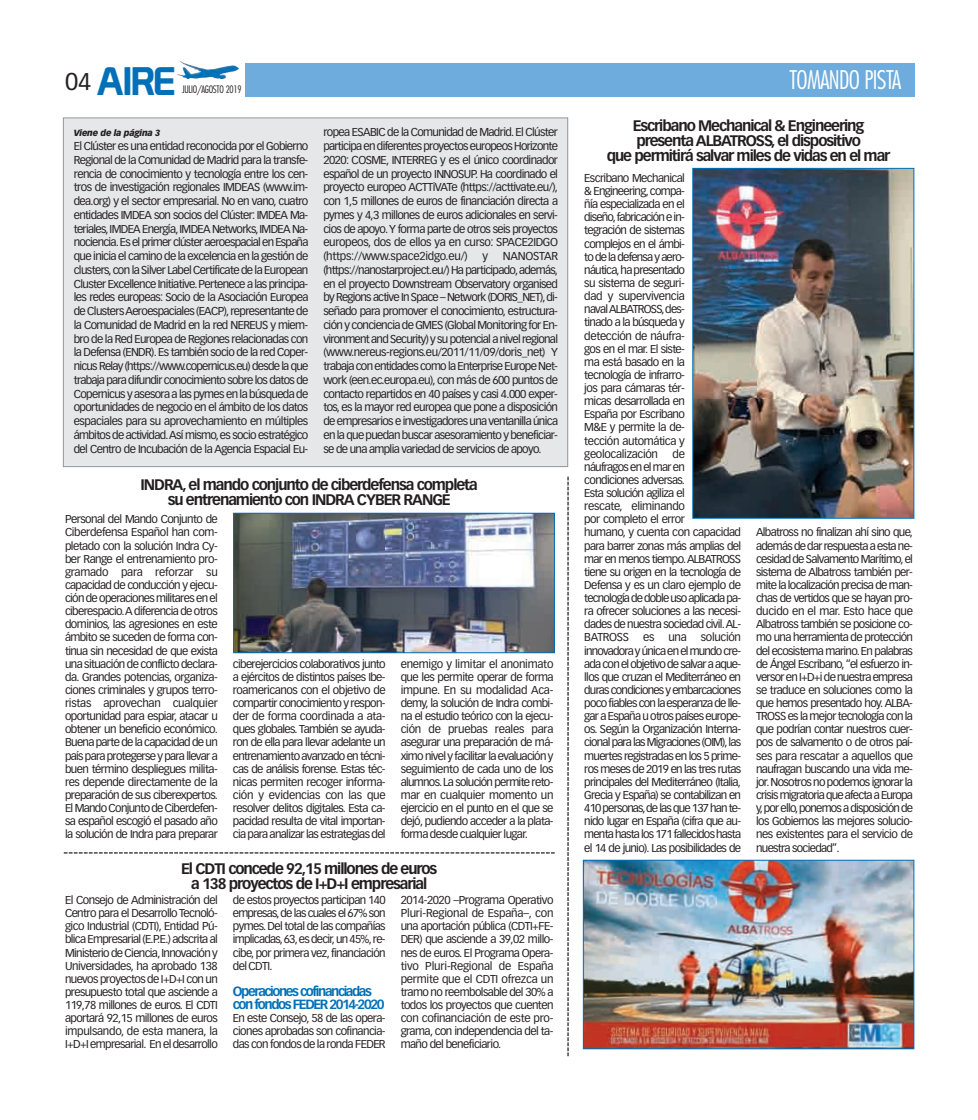
<style>
.page{position:relative;width:978px;height:1120px;background:#fff}
.page>*{position:absolute;margin:0;border:0;box-sizing:border-box;transform-origin:0 0}
.t1{font:38.88px "Prototype";color:#0070b8}
.t2{font:300 condensed 25px "Futura";letter-spacing:-.025em;color:#fff}
.t3{font:700 15px/15px "Vectora LH";letter-spacing:-.07em;color:#231f20;text-align:center}
.t4{font:700 13.12px/13.1px "Vectora LH";letter-spacing:-.105em;color:#0070b8}
.t5{font:11.25px/13.1px "Vectora LH";letter-spacing:-.06em;color:#231f20;text-align:justify}
.t6{font:300 condensed 10px "Futura";letter-spacing:-.025em;color:#231f20}
.t7{font:italic 900 8.75px "Vectora LH";letter-spacing:-.035em;color:#231f20}
.s1{font-family:"Vectora LH";font-size:23.75px;color:#231f20}
</style>
<div class="page">
<div style="left:245px;top:64px;width:669px;height:33px;background:#6eacdd"></div>
<img style="left:177px;top:61px;width:62px;height:18px">
<div style="left:64px;top:118px;width:503px;height:348px;background:#e6e7e9"></div>
<img style="left:694px;top:170px;width:218px;height:346px">
<div style="left:692px;top:168px;width:222px;height:350px;border:1px solid #0070b8"></div>
<img style="left:585px;top:862px;width:327px;height:185px">
<div style="left:583px;top:860px;width:331px;height:189px;border:1px solid #0070b8"></div>
<svg style="left:567px;top:477px;width:2px;height:579px"></svg>
<svg style="left:64px;top:852px;width:491px;height:1px"></svg>
<img style="left:235px;top:515px;width:318px;height:136px">
<div style="left:233px;top:513px;width:322px;height:140px;border:1px solid #0070b8"></div>
<p class="t1" style="left:65px;top:58px;width:112px"><span class="s1">04</span> AIRE</p>
<p class="t6" style="left:182px;top:85px;width:61px">JULIO/AGOSTO 2019</p>
<p class="t7" style="left:74px;top:129px;width:88px">Viene de la página 3</p>
<p class="t5" style="left:74px;top:140px;width:236px;line-height:13.8px">El Clúster es una entidad reconocida por el Gobierno Regional de la Comunidad de Madrid para la transfe&shy;rencia de conocimiento y tecnología entre los cen&shy;tros de investigación regionales IMDEAS (www.im&shy;dea.org) y el sector empresarial. No en vano, cuatro entidades IMDEA son socios del Clúster: IMDEA Ma&shy;teriales,IMDEA Energía,IMDEA Networks,IMDEA Na&shy;nociencia.Es el primer clúster aeroespacial en España que inicia el camino de la excelencia en la gestión de clusters,con la Silver Label Certificate de la European Cluster Excellence Initiative.Pertenece a las principa&shy;les redes europeas: Socio de la Asociación Europea de ClustersAeroespaciales (EACP),representante de la Comunidad de Madrid en la red NEREUS y miem&shy;bro de la Red Europea de Regiones relacionadas con la Defensa (ENDR). Es también socio de la red Coper&shy;nicus Relay (https://www.copernicus.eu) desde la que trabaja para difundir conocimiento sobre los datos de Copernicus y asesora a las pymes en la búsqueda de oportunidades de negocio en el ámbito de los datos espaciales para su aprovechamiento en múltiples ámbitos de actividad.Así mismo,es socio estratégico del Centro de Incubación de la Agencia Espacial Eu-</p>
<p class="t5" style="left:323px;top:126px;width:236px;line-height:13.8px">ropea ESABIC de la Comunidad de Madrid. El Clúster participa en diferentes proyectos europeos Horizonte 2020: COSME, INTERREG y es el único coordinador español de un proyecto INNOSUP. Ha coordinado el proyecto europeo ACTTiVATe (https://acttivate.eu/), con 1,5 millones de euros de financiación directa a pymes y 4,3 millones de euros adicionales en servi&shy;cios de apoyo.Y forma parte de otros seis proyectos europeos, dos de ellos ya en curso: SPACE2IDGO (https://www.space2idgo.eu/)</p>
<p class="t5" style="left:323px;top:250px;width:236px;line-height:13.8px;text-indent:179px">NANOSTAR (https://nanostarproject.eu/) Ha participado,además, en el proyecto Downstream Observatory organised by Regions active In Space – Network (DORIS_NET),di&shy;señado para promover el conocimiento, estructura&shy;ción y conciencia de GMES (Global Monitoring for En&shy;vironment and Security) y su potencial a nivel regional (www.nereus-regions.eu/2011/11/09/doris_net) Y trabaja con entidades como la Enterprise Europe Net&shy;work (een.ec.europa.eu), con más de 600 puntos de contacto repartidos en 40 países y casi 4.000 exper&shy;tos, es la mayor red europea que pone a disposición de empresarios e investigadores una ventanilla única en la que puedan buscar asesoramiento y beneficiar&shy;se de una amplia variedad de servicios de apoyo.</p>
<p class="t5" style="left:482px;top:250px;width:7px">y</p>
<p class="t3" style="left:141px;top:478px;width:339px">INDRA, el mando conjunto de ciberdefensa completa su entrenamiento con INDRA CYBER RANGE</p>
<p class="t5" style="left:65px;top:513px;width:154px">Personal del Mando Conjunto de Ciberdefensa Español han com&shy;pletado con la solución Indra Cy&shy;ber Range el entrenamiento pro&shy;gramado para reforzar su capacidad de conducción y ejecu&shy;ción de operaciones militares en el ciberespacio.A diferencia de otros dominios, las agresiones en este ámbito se suceden de forma con&shy;tinua sin necesidad de que exista una situación de conflicto declara&shy;da. Grandes potencias, organiza&shy;ciones criminales y grupos terro&shy;ristas aprovechan cualquier oportunidad para espiar, atacar u obtener un beneficio económico.<br>Buena parte de la capacidad de un país para protegerse y para llevar a buen término despliegues milita&shy;res depende directamente de la preparación de sus ciberexpertos.<br>El Mando Conjunto de Ciberdefen&shy;sa español escogió el pasado año la solución de Indra para preparar</p>
<p class="t5" style="left:233px;top:658px;width:154px">ciberejercicios colaborativos junto a ejércitos de distintos países Ibe&shy;roamericanos con el objetivo de compartir conocimiento y respon&shy;der de forma coordinada a ata&shy;ques globales. También se ayuda&shy;ron de ella para llevar adelante un entrenamiento avanzado en técni&shy;cas de análisis forense. Estas téc&shy;nicas permiten recoger informa&shy;ción y evidencias con las que resolver delitos digitales. Esta ca&shy;pacidad resulta de vital importan&shy;cia para analizar las estrategias del</p>
<p class="t5" style="left:401px;top:658px;width:154px">enemigo y limitar el anonimato que les permite operar de forma impune. En su modalidad Aca&shy;demy, la solución de Indra combi&shy;na el estudio teórico con la ejecu&shy;ción de pruebas reales para asegurar una preparación de má&shy;ximo nivel y facilitar la evaluación y seguimiento de cada uno de los alumnos.La solución permite reto&shy;mar en cualquier momento un ejercicio en el punto en el que se dejó, pudiendo acceder a la plata&shy;forma desde cualquier lugar.</p>
<p class="t3" style="left:181px;top:862px;width:258px">El CDTI concede 92,15 millones de euros a 138 proyectos de I+D+I empresarial</p>
<p class="t5" style="left:65px;top:894px;width:154px">El Consejo de Administración del Centro para el Desarrollo Tecnoló&shy;gico Industrial (CDTI), Entidad Pú&shy;blica Empresarial (E.P.E.) adscrita al Ministerio de Ciencia,Innovación y Universidades, ha aprobado 138 nuevos proyectos de I+D+I con un presupuesto total que asciende a 119,78 millones de euros. El CDTI aportará 92,15 millones de euros impulsando, de esta manera, la I+D+I empresarial. En el desarrollo</p>
<p class="t5" style="left:233px;top:894px;width:154px">de estos proyectos participan 140 empresas,de las cuales el 67% son pymes. Del total de las compañías implicadas,63,es decir,un 45%,re&shy;cibe, por primera vez, financiación del CDTI.</p>
<p class="t4" style="left:233px;top:985px;width:153px">Operaciones cofinanciadas con fondos FEDER 2014-2020</p>
<p class="t5" style="left:233px;top:1012px;width:154px">En este Consejo, 58 de las opera&shy;ciones aprobadas son cofinancia&shy;das con fondos de la ronda FEDER</p>
<p class="t5" style="left:401px;top:894px;width:154px">2014-2020 –Programa Operativo Pluri-Regional de España–, con una aportación pública (CDTI+FE-DER) que asciende a 39,02 millo&shy;nes de euros. El Programa Opera&shy;tivo Pluri-Regional de España permite que el CDTI ofrezca un tramo no reembolsable del 30% a todos los proyectos que cuenten con cofinanciación de este pro&shy;grama, con independencia del ta&shy;maño del beneficiario.</p>
<p class="t2" style="left:789px;top:69px;width:114px">TOMANDO PISTA</p>
<p class="t3" style="left:607px;top:119px;width:285px">Escribano Mechanical &amp; Engineering presenta ALBATROSS, el dispositivo<br>que permitirá salvar miles de vidas en el mar</p>
<p class="t5" style="left:584px;top:172px;width:102px">Escribano Mechanical &amp; Engineering,compa&shy;ñía especializada en el diseño,fabricación e in&shy;tegración de sistemas complejos en el ámbi&shy;to de la defensa y aero&shy;náutica,ha presentado su sistema de seguri&shy;dad y supervivencia navalALBATROSS,des&shy;tinado a la búsqueda y detección de náufra&shy;gos en el mar. El siste&shy;ma está basado en la tecnología de infrarro&shy;jos para cámaras tér&shy;micas desarrollada en España por Escribano M&amp;E y permite la de&shy;tección automática y geolocalización</p>
<p class="t5" style="left:584px;top:448px;width:158px;text-align:left;text-indent:88px">de<br>náufragos en el mar en condiciones adversas.<br>Esta solución agiliza el<br>rescate, eliminando<br>por completo el error<br>humano, y cuenta con capacidad para barrer zonas más amplias del mar en menos tiempo.ALBATROSS tiene su origen en la tecnología de<br>Defensa y es un claro ejemplo de tecnología de doble uso aplicada pa&shy;ra ofrecer soluciones a las necesi&shy;dades de nuestra sociedad civil.AL-<br>BATROSS es una solución innovadora y única en el mundo cre&shy;ada con el objetivo de salvar a aque&shy;llos que cruzan el Mediterráneo en duras condiciones y embarcaciones poco fiables con la esperanza de lle&shy;gar a España u otros países europe&shy;os. Según la Organización Interna&shy;cional para las Migraciones (OIM),las muertes registradas en los 5 prime&shy;ros meses de 2019 en las tres rutas principales del Mediterráneo (Italia,<br>Grecia y España) se contabilizan en<br>410 personas,de las que 137 han te&shy;nido lugar en España (cifra que au&shy;menta hasta los 171 fallecidos hasta el 14 de junio). Las posibilidades de</p>
<p class="t5" style="left:756px;top:526px;width:158px">Albatross no finalizan ahí sino que, además de dar respuesta a esta ne&shy;cesidad de Salvamento Marítimo,el sistema de Albatross también per&shy;mite la localización precisa de man&shy;chas de vertidos que se hayan pro&shy;ducido en el mar. Esto hace que Albatross también se posicione co&shy;mo una herramienta de protección del ecosistema marino. En palabras de Ángel Escribano, “el esfuerzo in&shy;versor en I+D+i de nuestra empresa se traduce en soluciones como la que hemos presentado hoy. ALBA-TROSS es la mejor tecnología con la que podrían contar nuestros cuer&shy;pos de salvamento o de otros paí&shy;ses para rescatar a aquellos que naufragan buscando una vida me&shy;jor.Nosotros no podemos ignorar la crisis migratoria que afecta a Europa y,por ello,ponemos a disposición de los Gobiernos las mejores solucio&shy;nes existentes para el servicio de nuestra sociedad”.</p>
</div>
